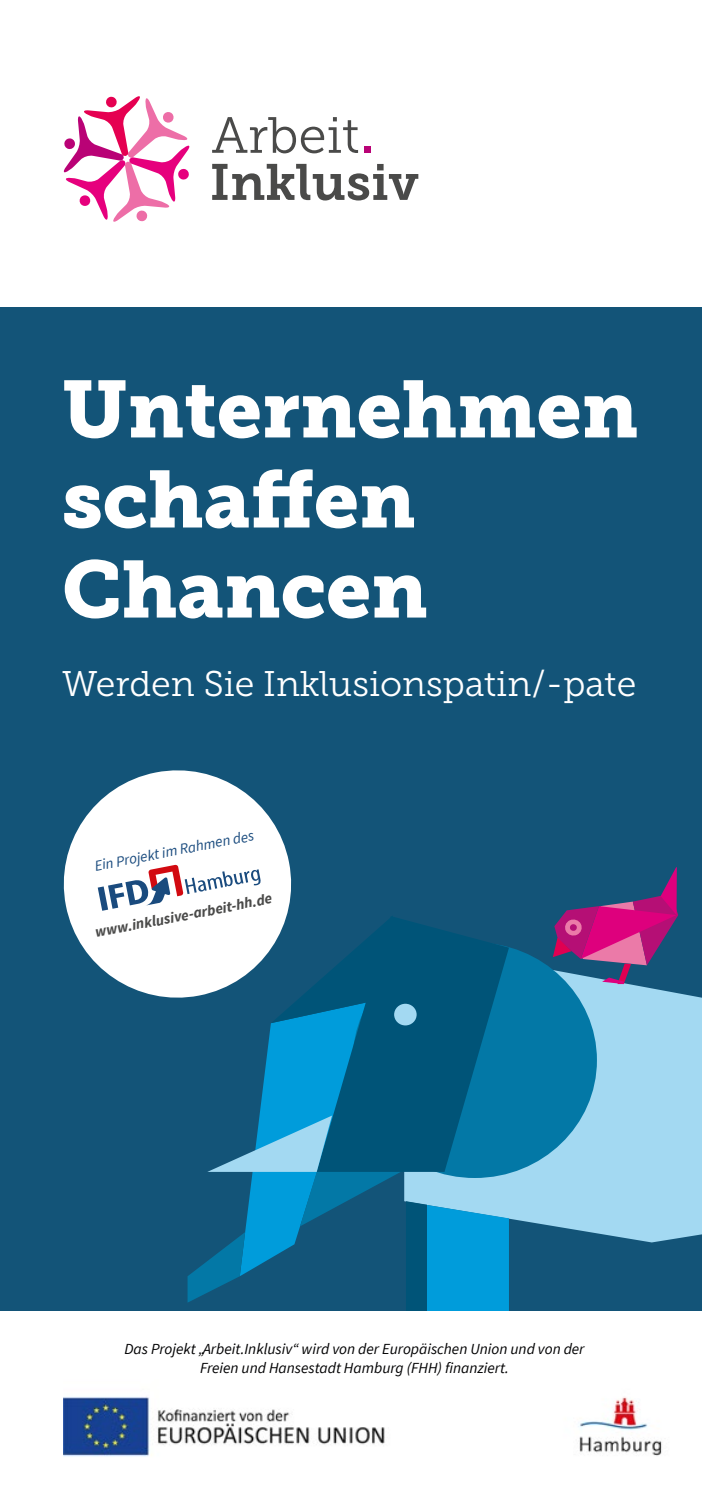
<style>
.page{position:relative;width:702px;height:1489px;background:#fff}
.page>*{position:absolute;margin:0;border:0;box-sizing:border-box;transform-origin:0 0}
.t1{font:80px/90px "Museo Slab 900";color:#fff}
.t2{font:35.5px "Museo Slab 300";color:#fff}
.t3{font:italic 15.5px/18.5px "Source Sans Pro";color:#020203;text-align:center}
.t4{font:italic 700 15px "Source Sans Pro";color:#4a4a49}
.t5{font:italic 15px "Source Sans Pro";color:#1a4b7e}
</style>
<div class="page">
<div style="left:0;top:306px;width:702px;height:1014px;background:#135478"></div>
<svg style="left:509px;top:984px;width:193px;height:258px;fill:#a3d9f2"></svg>
<div style="left:352px;top:942px;width:245px;height:235px;background:#0378a6;border-radius:50%"></div>
<svg style="left:553px;top:867px;width:125px;height:117px"></svg>
<div style="left:0;top:1311px;width:702px;height:177px;background:#fff"></div>
<svg style="left:63px;top:770px;width:227px;height:195px;fill:#fff"></svg>
<svg style="left:98px;top:864px;width:411px;height:447px"></svg>
<img style="left:64px;top:1397px;width:598px;height:60px">
<svg style="left:63px;top:96px;width:127px;height:126px"></svg>
<svg style="left:212px;top:117px;width:146px;height:36px"></svg>
<svg style="left:212px;top:164px;width:206px;height:36px"></svg>
<div style="left:364px;top:146px;width:7px;height:7px;background:#b90276"></div>
<h1 class="t1" style="left:62px;top:365px;width:577px">Unternehmen schaffen<br>Chancen</h1>
<h2 class="t2" style="left:62px;top:664px;width:575px">Werden Sie Inklusionspatin/-pate</h2>
<p class="t5" style="left:93px;top:856px;width:163px;rotate:-11deg">Ein Projekt im Rahmen des</p>
<p class="t4" style="left:93px;top:923px;width:181px;rotate:-11deg">www.inklusive-arbeit-hh.de</p>
<p class="t3" style="left:124px;top:1339px;width:461px">Das Projekt „Arbeit.Inklusiv“ wird von der Europäischen Union und von der<br>Freien und Hansestadt Hamburg (FHH) finanziert.</p>
</div>
